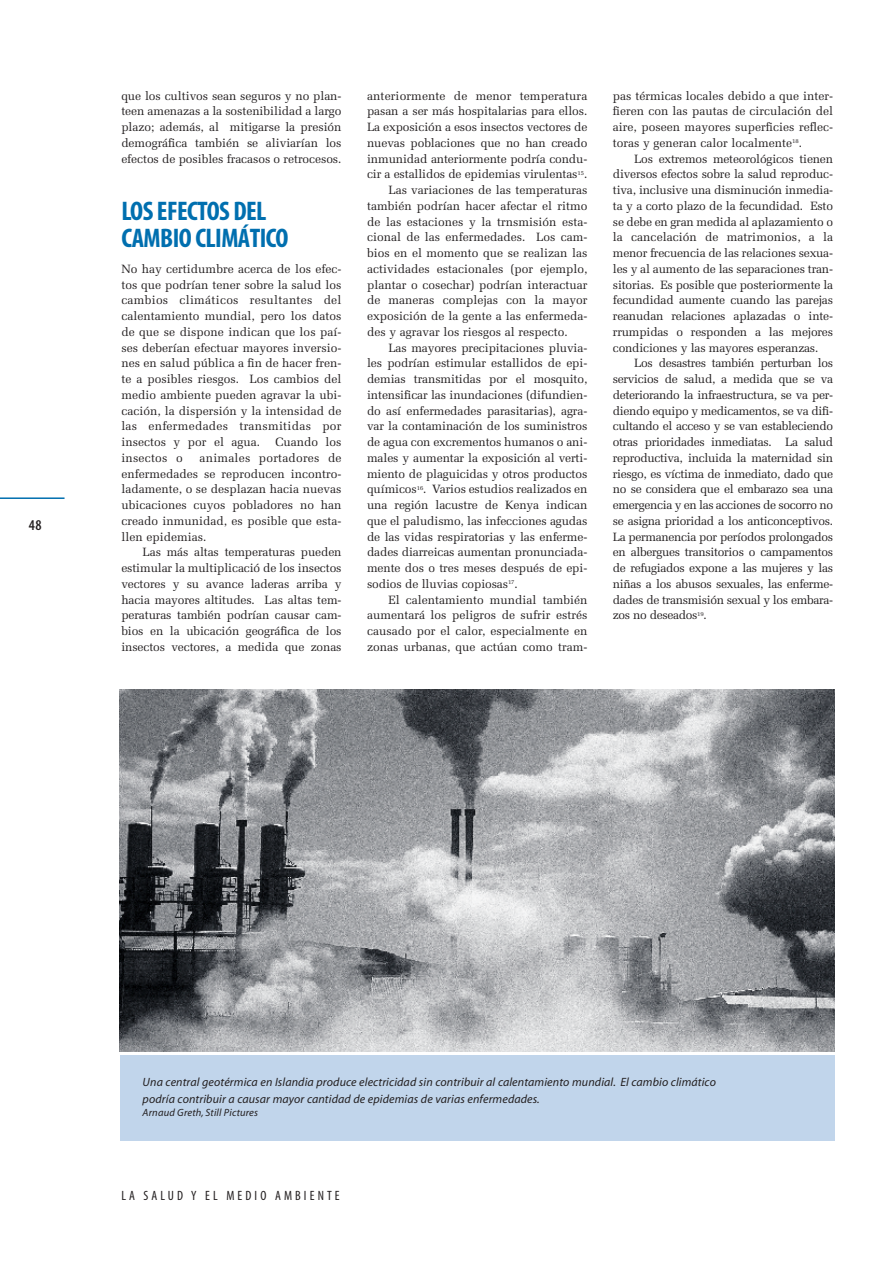
<style>
.page{position:relative;width:893px;height:1263px;background:#fff}
.page>*{position:absolute;margin:0;border:0;box-sizing:border-box;transform-origin:0 0}
.t1{font:27px/27px "Myriad MM 700 300";letter-spacing:-.02em;color:#006faf}
.t2{font:15px "Myriad MM 565 300";color:#231f20}
.t3{font:13.5px "Myriad MM 400 300";letter-spacing:.23em;color:#231f20}
.t4{font:12px/15.8px "Melior";letter-spacing:-.01em;color:#231f20;text-align:justify}
.t5{font:12px/16.5px "Myriad MM It 400 600";letter-spacing:.01em;color:#231f20}
.t6{font:12px "Melior";letter-spacing:.01em;color:#231f20}
.t7{font:12px "Melior";letter-spacing:.015em;color:#231f20}
.t8{font:10.5px "Myriad MM It 400 600";letter-spacing:.015em;color:#231f20}
</style>
<div class="page">
<svg style="left:0;top:497px;width:835px;height:644px"></svg>
<p class="t2" style="left:29px;top:520px;width:14px">48</p>
<p class="t4" style="left:121px;top:89px;width:222px">que los cultivos sean seguros y no plan&shy;teen amenazas a la sostenibilidad a largo plazo; además, al mitigarse la presión demográfica también se aliviarían los efectos de posibles fracasos o retrocesos.</p>
<h1 class="t1" style="left:121px;top:200px;width:169px">LOS EFECTOS DEL<br>CAMBIO CLIMÁTICO</h1>
<p class="t4" style="left:121px;top:262px;width:222px">No hay certidumbre acerca de los efec&shy;tos que podrían tener sobre la salud los cambios climáticos resultantes del calentamiento mundial, pero los datos de que se dispone indican que los paí&shy;ses deberían efectuar mayores inversio&shy;nes en salud pública a fin de hacer fren&shy;te a posibles riesgos. Los cambios del medio ambiente pueden agravar la ubi&shy;cación, la dispersión y la intensidad de las enfermedades transmitidas por insectos y por el agua.</p>
<p class="t4" style="left:275px;top:435px;width:68px">Cuando los</p>
<p class="t4" style="left:121px;top:451px;width:222px;text-indent:78px">animales portadores de enfermedades se reproducen incontro&shy;ladamente, o se desplazan hacia nuevas ubicaciones cuyos pobladores no han creado inmunidad, es posible que esta&shy;llen epidemias.</p>
<p class="t4" style="left:121px;top:546px;width:222px;text-indent:21px">Las más altas temperaturas pueden estimular la multiplicació de los insectos vectores y su avance laderas arriba y hacia mayores altitudes. Las altas tem&shy;peraturas también podrían causar cam&shy;bios en la ubicación geográfica de los insectos vectores, a medida que zonas</p>
<p class="t7" style="left:121px;top:453px;width:63px">insectos o</p>
<p class="t6" style="left:367px;top:91px;width:222px">anteriormente de menor temperatura</p>
<p class="t4" style="left:367px;top:105px;width:222px">pasan a ser más hospitalarias para ellos.</p>
<p class="t4" style="left:367px;top:120px;width:222px">La exposición a esos insectos vectores de</p>
<p class="t4" style="left:367px;top:136px;width:222px">nuevas poblaciones que no han creado</p>
<p class="t4" style="left:367px;top:152px;width:222px">inmunidad anteriormente podría condu-</p>
<p class="t4" style="left:367px;top:168px;width:222px">cir a estallidos de epidemias virulentas<sup>15</sup>.</p>
<p class="t4" style="left:388px;top:183px;width:200px">Las variaciones de las temperaturas</p>
<p class="t4" style="left:367px;top:199px;width:222px">también podrían hacer afectar el ritmo</p>
<p class="t4" style="left:367px;top:215px;width:222px">de las estaciones y la trnsmisión esta-</p>
<p class="t4" style="left:367px;top:231px;width:222px">cional de las enfermedades. Los cam-</p>
<p class="t4" style="left:367px;top:246px;width:222px">bios en el momento que se realizan las</p>
<p class="t4" style="left:367px;top:262px;width:222px">actividades estacionales (por ejemplo,</p>
<p class="t4" style="left:367px;top:278px;width:222px">plantar o cosechar) podrían interactuar</p>
<p class="t4" style="left:367px;top:294px;width:222px">de maneras complejas con la mayor</p>
<p class="t4" style="left:367px;top:309px;width:222px">exposición de la gente a las enfermeda-</p>
<p class="t4" style="left:367px;top:325px;width:202px">des y agravar los riesgos al respecto.</p>
<p class="t4" style="left:388px;top:341px;width:200px">Las mayores precipitaciones pluvia-</p>
<p class="t4" style="left:367px;top:357px;width:222px">les podrían estimular estallidos de epi-</p>
<p class="t4" style="left:367px;top:372px;width:222px">demias transmitidas por el mosquito,</p>
<p class="t4" style="left:367px;top:388px;width:222px">intensificar las inundaciones (difundien-</p>
<p class="t4" style="left:367px;top:404px;width:222px">do así enfermedades parasitarias), agra-</p>
<p class="t4" style="left:367px;top:420px;width:222px">var la contaminación de los suministros</p>
<p class="t4" style="left:367px;top:435px;width:222px">de agua con excrementos humanos o ani-</p>
<p class="t4" style="left:367px;top:451px;width:222px">males y aumentar la exposición al verti-</p>
<p class="t4" style="left:367px;top:467px;width:222px">miento de plaguicidas y otros productos</p>
<p class="t4" style="left:367px;top:483px;width:222px">químicos<sup>16</sup>. Varios estudios realizados en</p>
<p class="t4" style="left:367px;top:498px;width:222px">una región lacustre de Kenya indican</p>
<p class="t4" style="left:367px;top:514px;width:222px">que el paludismo, las infecciones agudas</p>
<p class="t4" style="left:367px;top:530px;width:222px">de las vidas respiratorias y las enferme-</p>
<p class="t4" style="left:367px;top:546px;width:222px">dades diarreicas aumentan pronunciada-</p>
<p class="t4" style="left:367px;top:561px;width:222px">mente dos o tres meses después de epi-</p>
<p class="t4" style="left:367px;top:577px;width:152px">sodios de lluvias copiosas<sup>17</sup>.</p>
<p class="t4" style="left:388px;top:593px;width:200px">El calentamiento mundial también</p>
<p class="t4" style="left:367px;top:609px;width:222px">aumentará los peligros de sufrir estrés</p>
<p class="t4" style="left:367px;top:624px;width:222px">causado por el calor, especialmente en</p>
<p class="t4" style="left:367px;top:640px;width:222px">zonas urbanas, que actúan como tram-</p>
<p class="t4" style="left:613px;top:89px;width:222px">pas térmicas locales debido a que inter&shy;fieren con las pautas de circulación del aire, poseen mayores superficies reflec&shy;toras y generan calor localmente<sup>18</sup>.</p>
<p class="t4" style="left:613px;top:152px;width:222px;text-indent:21px">Los extremos meteorológicos tienen diversos efectos sobre la salud reproduc&shy;tiva, inclusive una disminución inmedia&shy;ta y a corto plazo de la fecundidad. Esto se debe en gran medida al aplazamiento o la cancelación de matrimonios, a la menor frecuencia de las relaciones sexua&shy;les y al aumento de las separaciones tran&shy;sitorias. Es posible que posteriormente la fecundidad aumente cuando las parejas reanudan relaciones aplazadas o inte&shy;rrumpidas o responden a las mejores condiciones y las mayores esperanzas.</p>
<p class="t4" style="left:613px;top:357px;width:222px;text-indent:21px">Los desastres también perturban los servicios de salud, a medida que se va deteriorando la infraestructura, se va per&shy;diendo equipo y medicamentos, se va difi&shy;cultando el acceso y se van estableciendo otras prioridades inmediatas. La salud reproductiva, incluida la maternidad sin riesgo, es víctima de inmediato, dado que no se considera que el embarazo sea una emergencia y en las acciones de socorro no se asigna prioridad a los anticonceptivos.<br>La permanencia por períodos prolongados en albergues transitorios o campamentos de refugiados expone a las mujeres y las niñas a los abusos sexuales, las enferme&shy;dades de transmisión sexual y los embara&shy;zos no deseados<sup>19</sup>.</p>
<p class="t5" style="left:143px;top:1074px;width:575px">Una central geotérmica en Islandia produce electricidad sin contribuir al calentamiento mundial. El cambio climático podría contribuir a causar mayor cantidad de epidemias de varias enfermedades.</p>
<p class="t8" style="left:143px;top:1108px;width:117px">Arnaud Greth, Still Pictures</p>
<p class="t3" style="left:121px;top:1191px;width:220px">LA SALUD Y EL MEDIO AMBIENTE</p>
</div>
